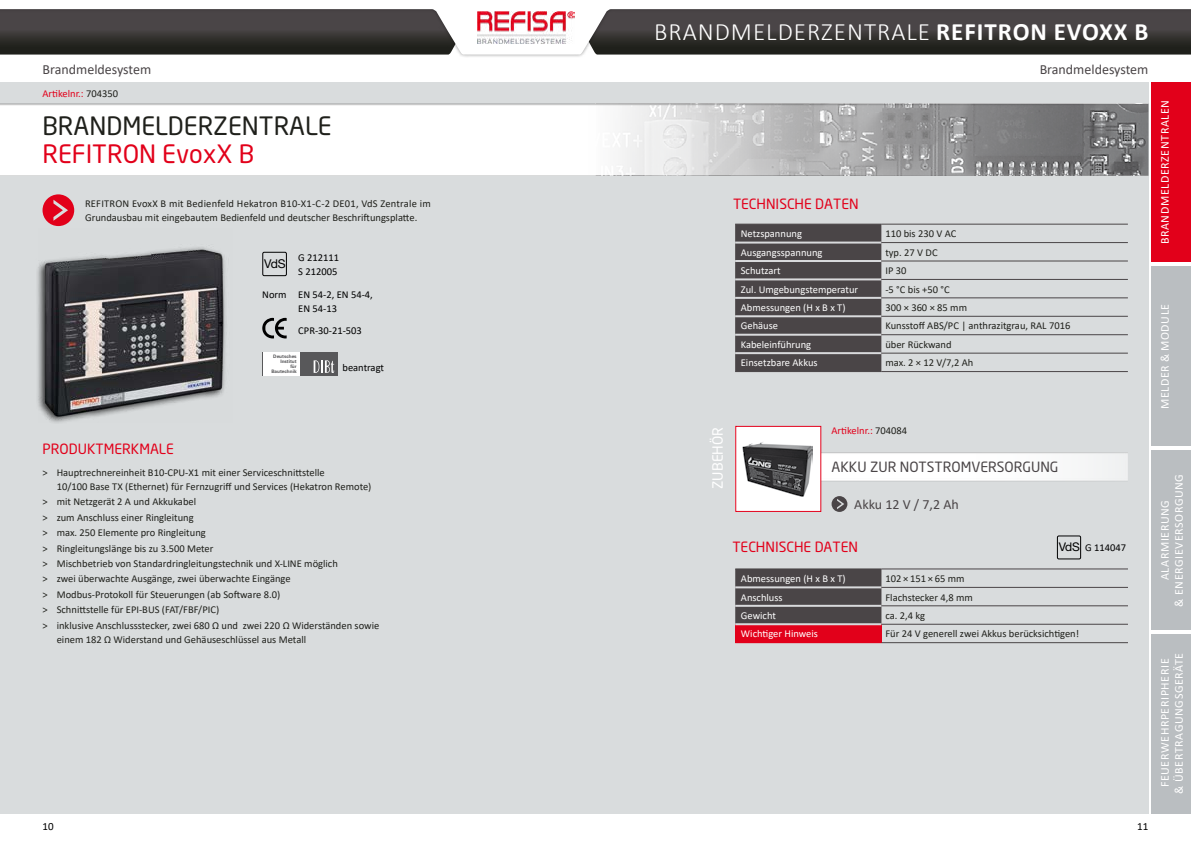
<style>
.page{position:relative;width:1191px;height:842px;background:#fff}
.page>*{position:absolute;margin:0;border:0;box-sizing:border-box;transform-origin:0 0}
.t1{font:300 25px "Calibri";letter-spacing:.04em;color:#fff}
.t2{font:25px "Neo Sans Std";color:#1f201b}
.t3{font:25px "Neo Sans Std";color:#e2001a}
.t4{font:14px "Neo Sans Std";color:#e2001a}
.t5{font:14px "Calibri";color:#4a4547}
.t6{font:14px "Neo Sans Std";color:#4a4547}
.t7{font:14px "Neo Sans Std";letter-spacing:.01em;color:#fff}
.t8{font:12.2px "Helvetica Neue";color:#000}
.t9{font:12px/14px "Calibri";letter-spacing:.05em;color:#fff;text-align:center}
.t10{font:11px "Calibri";color:#000}
.t11{font:10.5px/15.4px "Calibri";color:#1f201b}
.t12{font:10.5px "Calibri";color:#fff}
.t13{font:10.5px/14px "Calibri";color:#000}
.t14{font:10.5px "Calibri";color:#e2001a}
.t15{font:700 4.7px/5px "Univers";color:#58585a;text-align:right}
.s1{color:#1f201b}
.s2{font-weight:700}
.s3{font-family:"Helvetica Neue";font-size:11.9px}
</style>
<div class="page">
<div style="left:0;top:0;width:1191px;height:58px;background:#000;opacity:.4"></div>
<svg style="left:0;top:0;width:1191px;height:55px"></svg>
<div style="left:0;top:82px;width:1148px;height:732px;background:#d9dcdd"></div>
<div style="left:1151px;top:82px;width:40px;height:180px;background:#e2001a"></div>
<div style="left:1151px;top:266px;width:40px;height:180px;background:#babec1"></div>
<div style="left:1151px;top:450px;width:40px;height:180px;background:#babec1"></div>
<div style="left:1151px;top:634px;width:40px;height:180px;background:#babec1"></div>
<img style="left:477px;top:12px;width:97px;height:31px">
<div style="left:262px;top:252px;width:25px;height:24px;border:1px solid #000"></div>
<svg style="left:262px;top:318px;width:24px;height:20px"></svg>
<div style="left:262px;top:353px;width:75px;height:23px;background:#fff"></div>
<div style="left:300px;top:353px;width:37px;height:23px;background:#58585a"></div>
<svg style="left:262px;top:353px;width:1px;height:23px"></svg>
<svg style="left:314px;top:360px;width:20px;height:13px"></svg>
<div style="left:1057px;top:535px;width:24px;height:24px;border:1px solid #000"></div>
<div style="left:0;top:84px;width:1157px;height:93px;background:#000;opacity:.75"></div>
<div style="left:794px;top:445px;width:342px;height:37px;background:#000;opacity:.75"></div>
<img style="left:38px;top:247px;width:188px;height:176px">
<div style="left:735px;top:426px;width:86px;height:85px;background:#fff"></div>
<img style="left:742px;top:442px;width:70px;height:54px">
<div style="left:735px;top:426px;width:86px;height:86px;border:1px solid #e2001a"></div>
<svg style="left:43px;top:194px;width:31px;height:32px"></svg>
<div style="left:735px;top:225px;width:146px;height:146px;background:#4a4547"></div>
<hr style="left:735px;top:242px;width:146px;height:2px;background:#d9dadc">
<hr style="left:735px;top:260px;width:146px;height:2px;background:#d9dadc">
<hr style="left:735px;top:278px;width:146px;height:2px;background:#d9dadc">
<hr style="left:735px;top:297px;width:146px;height:2px;background:#d9dadc">
<hr style="left:735px;top:315px;width:146px;height:2px;background:#d9dadc">
<hr style="left:735px;top:334px;width:146px;height:2px;background:#d9dadc">
<hr style="left:735px;top:352px;width:146px;height:2px;background:#d9dadc">
<hr style="left:881px;top:224px;width:246px;height:1px;background:#4a4547">
<hr style="left:881px;top:242px;width:246px;height:1px;background:#4a4547">
<hr style="left:881px;top:260px;width:246px;height:1px;background:#4a4547">
<hr style="left:881px;top:279px;width:246px;height:1px;background:#4a4547">
<hr style="left:881px;top:297px;width:246px;height:1px;background:#4a4547">
<hr style="left:881px;top:316px;width:246px;height:1px;background:#4a4547">
<hr style="left:881px;top:334px;width:246px;height:1px;background:#4a4547">
<hr style="left:881px;top:353px;width:246px;height:1px;background:#4a4547">
<hr style="left:881px;top:371px;width:246px;height:1px;background:#4a4547">
<hr style="left:735px;top:224px;width:146px;height:1px;background:#4a4547">
<hr style="left:735px;top:371px;width:146px;height:1px;background:#4a4547">
<svg style="left:831px;top:496px;width:16px;height:16px"></svg>
<div style="left:735px;top:569px;width:146px;height:54px;background:#4a4547"></div>
<div style="left:735px;top:624px;width:146px;height:19px;background:#e2001a"></div>
<hr style="left:735px;top:586px;width:146px;height:2px;background:#d9dadc">
<hr style="left:735px;top:605px;width:146px;height:2px;background:#d9dadc">
<hr style="left:735px;top:623px;width:146px;height:2px;background:#d9dadc">
<hr style="left:881px;top:568px;width:247px;height:1px;background:#4a4547">
<hr style="left:881px;top:587px;width:247px;height:1px;background:#4a4547">
<hr style="left:881px;top:605px;width:247px;height:1px;background:#4a4547">
<hr style="left:881px;top:624px;width:247px;height:1px;background:#4a4547">
<hr style="left:881px;top:642px;width:247px;height:1px;background:#4a4547">
<hr style="left:735px;top:568px;width:146px;height:1px;background:#4a4547">
<h2 class="t5" style="left:43px;top:59px;width:110px">Brandmeldesystem</h2>
<p class="t14" style="left:43px;top:87px;width:77px">Artikelnr.: <span class="s1">704350</span></p>
<h1 class="t2" style="left:43px;top:111px;width:291px">BRANDMELDERZENTRALE</h1>
<h1 class="t3" style="left:43px;top:139px;width:213px">REFITRON EvoxX B</h1>
<p class="t11" style="left:85px;top:196px;width:347px;line-height:14px">REFITRON EvoxX B mit Bedienfeld Hekatron B10-X1-C-2 DE01, VdS Zentrale im<br>Grundausbau mit eingebautem Bedienfeld und deutscher Beschriftungsplatte.</p>
<p class="t8" style="left:264px;top:256px;width:23px">VdS</p>
<p class="t13" style="left:298px;top:250px;width:42px">G 212111<br>S 212005</p>
<p class="t13" style="left:262px;top:287px;width:112px;text-align:center">Norm EN 54-2, EN 54-4,<br>EN 54-13</p>
<p class="t13" style="left:298px;top:323px;width:65px">CPR-30-21-503</p>
<p class="t15" style="left:271px;top:354px;width:27px">Deutsches<br>Institut<br>für<br>Bautechnik</p>
<p class="t13" style="left:342px;top:360px;width:43px">beantragt</p>
<h2 class="t4" style="left:43px;top:440px;width:133px">PRODUKTMERKMALE</h2>
<p class="t11" style="left:57px;top:465px;width:316px;line-height:14px;text-indent:-14px">&gt; Hauptrechnereinheit B10-CPU-X1 mit einer Serviceschnittstelle<br>10/100 Base TX (Ethernet) für Fernzugriff und Services (Hekatron Remote)</p>
<p class="t11" style="left:43px;top:494px;width:338px">&gt; mit Netzgerät 2 A und Akkukabel<br>&gt; zum Anschluss einer Ringleitung<br>&gt; max. 250 Elemente pro Ringleitung<br>&gt; Ringleitungslänge bis zu 3.500 Meter<br>&gt; Mischbetrieb von Standardringleitungstechnik und X-LINE möglich<br>&gt; zwei überwachte Ausgänge, zwei überwachte Eingänge<br>&gt; Modbus-Protokoll für Steuerungen (ab Software 8.0)<br>&gt; Schnittstelle für EPI-BUS (FAT/FBF/PIC)<br>&gt; inklusive Anschlussstecker, zwei 680 Ω und zwei 220 Ω Widerständen sowie</p>
<p class="t11" style="left:57px;top:631px;width:251px">einem 182 Ω Widerstand und Gehäuseschlüssel aus Metall</p>
<h1 class="t1" style="left:654px;top:17px;width:496px">BRANDMELDERZENTRALE <span class="s2">REFITRON EVOXX B</span></h1>
<h2 class="t4" style="left:733px;top:195px;width:127px">TECHNISCHE DATEN</h2>
<h2 class="t5" style="left:1039px;top:59px;width:110px">Brandmeldesystem</h2>
<p class="t12" style="left:741px;top:227px;width:63px">Netzspannung</p>
<p class="t11" style="left:885px;top:226px;width:73px">110 bis 230 V AC</p>
<p class="t12" style="left:741px;top:245px;width:83px">Ausgangsspannung</p>
<p class="t11" style="left:885px;top:244px;width:54px">typ. 27 V DC</p>
<p class="t12" style="left:741px;top:263px;width:41px">Schutzart</p>
<p class="t11" style="left:885px;top:263px;width:23px">IP 30</p>
<p class="t12" style="left:741px;top:282px;width:119px">Zul. Umgebungstemperatur</p>
<p class="t11" style="left:885px;top:281px;width:66px">-5 °C bis +50 °C</p>
<p class="t12" style="left:741px;top:300px;width:106px">Abmessungen (H x B x T)</p>
<p class="t11" style="left:885px;top:300px;width:83px">300 × 360 × 85 mm</p>
<p class="t12" style="left:741px;top:319px;width:39px">Gehäuse</p>
<p class="t11" style="left:885px;top:318px;width:186px">Kunsstoff ABS/PC | anthrazitgrau, RAL 7016</p>
<p class="t12" style="left:741px;top:337px;width:72px">Kabeleinführung</p>
<p class="t11" style="left:885px;top:336px;width:68px">über Rückwand</p>
<p class="t12" style="left:741px;top:355px;width:78px">Einsetzbare Akkus</p>
<p class="t11" style="left:885px;top:355px;width:89px">max. 2 × 12 V/7,2 Ah</p>
<h2 class="t7" style="left:709px;top:489px;width:64px;rotate:-90deg">ZUBEHÖR</h2>
<p class="t14" style="left:831px;top:423px;width:77px">Artikelnr.: <span class="s1">704084</span></p>
<h2 class="t6" style="left:831px;top:458px;width:228px">AKKU ZUR NOTSTROMVERSORGUNG</h2>
<h2 class="t5" style="left:854px;top:495px;width:106px">Akku 12 V / 7,2 Ah</h2>
<h2 class="t4" style="left:732px;top:539px;width:127px">TECHNISCHE DATEN</h2>
<p class="t13" style="left:1058px;top:540px;width:69px"><span class="s3">VdS</span> G 114047</p>
<p class="t12" style="left:741px;top:571px;width:106px">Abmessungen (H x B x T)</p>
<p class="t11" style="left:885px;top:571px;width:81px">102 × 151 × 65 mm</p>
<p class="t12" style="left:741px;top:590px;width:43px">Anschluss</p>
<p class="t11" style="left:885px;top:589px;width:89px">Flachstecker 4,8 mm</p>
<p class="t12" style="left:741px;top:608px;width:37px">Gewicht</p>
<p class="t11" style="left:885px;top:607px;width:41px">ca. 2,4 kg</p>
<p class="t12" style="left:741px;top:627px;width:79px">Wichtiger Hinweis</p>
<p class="t11" style="left:885px;top:626px;width:195px">Für 24 V generell zwei Akkus berücksichtigen!</p>
<p class="t10" style="left:43px;top:819px;width:13px">10</p>
<p class="t10" style="left:1137px;top:819px;width:13px">11</p>
<p class="t9" style="left:1157px;top:244px;width:146px;rotate:-90deg">BRANDMELDERZENTRALEN</p>
<p class="t9" style="left:1157px;top:409px;width:107px;rotate:-90deg">MELDER &amp; MODULE</p>
<p class="t9" style="left:1157px;top:606px;width:134px;rotate:-90deg">ALARMIERUNG<br>&amp; ENERGIEVERSORGUNG</p>
<p class="t9" style="left:1157px;top:793px;width:142px;rotate:-90deg">FEUERWEHRPERIPHERIE<br>&amp; ÜBERTRAGUNGSGERÄTE</p>
</div>
